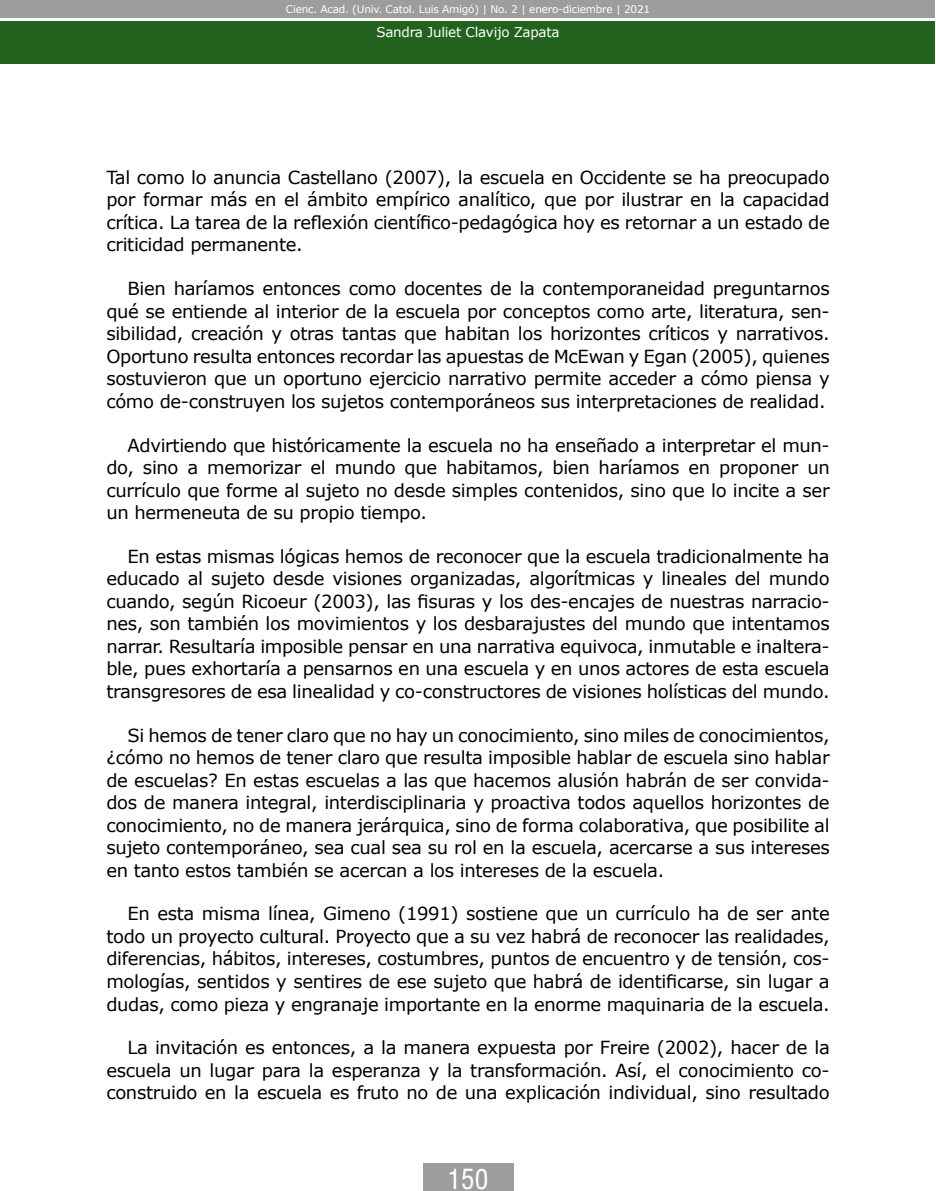
<style>
.page{position:relative;width:936px;height:1191px;background:#fff}
.page>*{position:absolute;margin:0;border:0;box-sizing:border-box;transform-origin:0 0}
.t1{font:27px "Arena Condensed";color:#fff}
.t2{font:18px/22.5px "Verdana";letter-spacing:-.02em;color:#000;text-align:justify}
.t3{font:13.5px "Verdana";letter-spacing:-.02em;color:#fff}
.t4{font:10.5px "Verdana";letter-spacing:-.02em;color:#fff}
</style>
<div class="page">
<div style="left:0;top:21px;width:934px;height:43px;background:#23621e"></div>
<div style="left:0;top:0;width:934px;height:18px;background:#9d9d9c"></div>
<div style="left:423px;top:1163px;width:90px;height:28px;background:#9d9d9c"></div>
<p class="t4" style="left:286px;top:2px;width:366px">Cienc. Acad. (Univ. Catol. Luis Amigó) | No. 2 | enero-diciembre | 2021</p>
<p class="t3" style="left:376px;top:23px;width:184px">Sandra Juliet Clavijo Zapata</p>
<p class="t2" style="left:106px;top:166px;width:724px">Tal como lo anuncia Castellano (2007), la escuela en Occidente se ha preocupado por formar más en el ámbito empírico analítico, que por ilustrar en la capacidad crítica. La tarea de la reflexión científico-pedagógica hoy es retornar a un estado de criticidad permanente.</p>
<p class="t2" style="left:106px;top:277px;width:724px;text-indent:21px">Bien haríamos entonces como docentes de la contemporaneidad preguntarnos qué se entiende al interior de la escuela por conceptos como arte, literatura, sen&shy;sibilidad, creación y otras tantas que habitan los horizontes críticos y narrativos.<br>Oportuno resulta entonces recordar las apuestas de McEwan y Egan (2005), quienes sostuvieron que un oportuno ejercicio narrativo permite acceder a cómo piensa y cómo de-construyen los sujetos contemporáneos sus interpretaciones de realidad.</p>
<p class="t2" style="left:106px;top:433px;width:725px;text-indent:21px">Advirtiendo que históricamente la escuela no ha enseñado a interpretar el mun&shy;do, sino a memorizar el mundo que habitamos, bien haríamos en proponer un currículo que forme al sujeto no desde simples contenidos, sino que lo incite a ser un hermeneuta de su propio tiempo.</p>
<p class="t2" style="left:106px;top:545px;width:725px;text-indent:21px">En estas mismas lógicas hemos de reconocer que la escuela tradicionalmente ha educado al sujeto desde visiones organizadas, algorítmicas y lineales del mundo cuando, según Ricoeur (2003), las fisuras y los des-encajes de nuestras narracio&shy;nes, son también los movimientos y los desbarajustes del mundo que intentamos narrar. Resultaría imposible pensar en una narrativa equivoca, inmutable e inaltera&shy;ble, pues exhortaría a pensarnos en una escuela y en unos actores de esta escuela transgresores de esa linealidad y co-constructores de visiones holísticas del mundo.</p>
<p class="t2" style="left:106px;top:723px;width:725px;text-indent:21px">Si hemos de tener claro que no hay un conocimiento, sino miles de conocimientos, ¿cómo no hemos de tener claro que resulta imposible hablar de escuela sino hablar de escuelas? En estas escuelas a las que hacemos alusión habrán de ser convida&shy;dos de manera integral, interdisciplinaria y proactiva todos aquellos horizontes de conocimiento, no de manera jerárquica, sino de forma colaborativa, que posibilite al sujeto contemporáneo, sea cual sea su rol en la escuela, acercarse a sus intereses en tanto estos también se acercan a los intereses de la escuela.</p>
<p class="t2" style="left:106px;top:902px;width:724px;text-indent:21px">En esta misma línea, Gimeno (1991) sostiene que un currículo ha de ser ante todo un proyecto cultural. Proyecto que a su vez habrá de reconocer las realidades, diferencias, hábitos, intereses, costumbres, puntos de encuentro y de tensión, cos&shy;mologías, sentidos y sentires de ese sujeto que habrá de identificarse, sin lugar a dudas, como pieza y engranaje importante en la enorme maquinaria de la escuela.</p>
<p class="t2" style="left:106px;top:1036px;width:725px;text-indent:21px">La invitación es entonces, a la manera expuesta por Freire (2002), hacer de la escuela un lugar para la esperanza y la transformación. Así, el conocimiento co&shy;construido en la escuela es fruto no de una explicación individual, sino resultado</p>
<h1 class="t1" style="left:447px;top:1163px;width:42px">150</h1>
</div>
